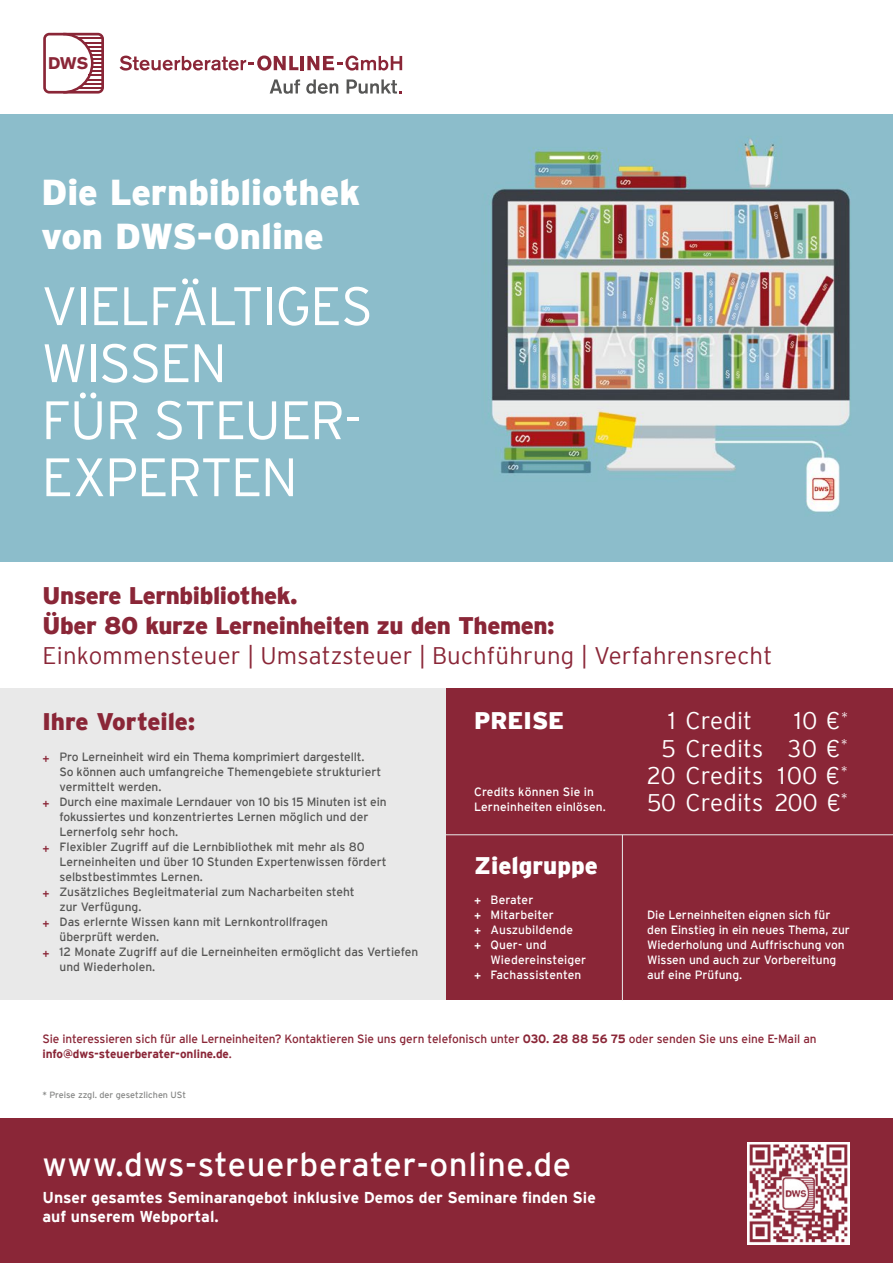
<style>
.page{position:relative;width:893px;height:1263px;background:#fff}
.page>*{position:absolute;margin:0;border:0;box-sizing:border-box;transform-origin:0 0}
.t1{font:300 54px/57px "Interstate";letter-spacing:-.03em;color:#fff}
.t2{font:900 36px/43.2px "Interstate";color:#fff}
.t3{font:33px "Interstate";letter-spacing:.02em;color:#fff}
.t4{font:900 24px/30px "Interstate";letter-spacing:-.015em;color:#8a2637}
.t5{font:300 24px "Interstate";letter-spacing:.01em;color:#8a2637}
.t6{font:300 24px/27px "Interstate";letter-spacing:.01em;color:#fff;text-align:right}
.t7{font:900 24px "Interstate";color:#fff}
.t8{font:700 16.8px "Akzidenz Grotesk BE";color:#8a2637}
.t9{font:700 15.75px/19.5px "Interstate";color:#fff}
.t10{font:12px "Interstate";color:#565655}
.t11{font:12px/15px "Interstate";color:#fff}
.t12{font:12px/15px "Interstate";letter-spacing:-.01em;color:#8a2637}
.t13{font:9px "Interstate";color:#868786}
.s1{color:#8a2637}
.s2{font-weight:700}
</style>
<div class="page">
<div style="left:446px;top:688px;width:447px;height:312px;background:#8a2637"></div>
<img style="left:0;top:115px;width:893px;height:446px">
<div style="left:0;top:1118px;width:893px;height:145px;background:#8a2637"></div>
<svg style="left:120px;top:56px;width:178px;height:15px"></svg>
<hr style="left:300px;top:56px;width:4px;height:14px;background:#8a2637">
<svg style="left:307px;top:56px;width:95px;height:15px"></svg>
<svg style="left:43px;top:33px;width:61px;height:61px"></svg>
<svg style="left:270px;top:79px;width:132px;height:15px"></svg>
<img style="left:748px;top:1142px;width:102px;height:102px">
<div style="left:0;top:688px;width:446px;height:312px;background:#e9e9e9"></div>
<hr style="left:437px;top:834px;width:456px;height:1px;background:#e9e9e9">
<hr style="left:622px;top:835px;width:1px;height:165px;background:#e9e9e9">
<h3 class="t8" style="left:48px;top:54px;width:42px">DWS</h3>
<h2 class="t2" style="left:41px;top:171px;width:320px">Die Lernbibliothek von DWS-Online</h2>
<h1 class="t1" style="left:41px;top:277px;width:333px">VIELFÄLTIGES<br>WISSEN<br>FÜR STEUER-<br>EXPERTEN</h1>
<h3 class="t4" style="left:43px;top:581px;width:514px">Unsere Lernbibliothek.<br>Über 80 kurze Lerneinheiten zu den Themen:</h3>
<h3 class="t5" style="left:43px;top:642px;width:731px">Einkommensteuer | Umsatzsteuer | Buchführung | Verfahrensrecht</h3>
<h3 class="t4" style="left:43px;top:706px;width:154px">Ihre Vorteile:</h3>
<p class="t10" style="left:43px;top:750px;width:323px"><span class="s1">+</span> Pro Lerneinheit wird ein Thema komprimiert dargestellt.</p>
<p class="t10" style="left:60px;top:765px;width:323px">So können auch umfangreiche Themengebiete strukturiert</p>
<p class="t10" style="left:60px;top:780px;width:103px">vermittelt werden.</p>
<p class="t10" style="left:43px;top:795px;width:346px"><span class="s1">+</span> Durch eine maximale Lerndauer von 10 bis 15 Minuten ist ein</p>
<p class="t10" style="left:60px;top:810px;width:310px">fokussiertes und konzentriertes Lernen möglich und der</p>
<p class="t10" style="left:60px;top:825px;width:120px">Lernerfolg sehr hoch.</p>
<p class="t10" style="left:43px;top:840px;width:324px"><span class="s1">+</span> Flexibler Zugriff auf die Lernbibliothek mit mehr als 80</p>
<p class="t10" style="left:60px;top:855px;width:329px">Lerneinheiten und über 10 Stunden Expertenwissen fördert</p>
<p class="t10" style="left:60px;top:870px;width:145px">selbstbestimmtes Lernen.</p>
<p class="t10" style="left:43px;top:885px;width:314px"><span class="s1">+</span> Zusätzliches Begleitmaterial zum Nacharbeiten steht</p>
<p class="t10" style="left:60px;top:900px;width:83px">zur Verfügung.</p>
<p class="t10" style="left:43px;top:915px;width:287px"><span class="s1">+</span> Das erlernte Wissen kann mit Lernkontrollfragen</p>
<p class="t10" style="left:60px;top:930px;width:101px">überprüft werden.</p>
<p class="t10" style="left:43px;top:945px;width:377px"><span class="s1">+</span> 12 Monate Zugriff auf die Lerneinheiten ermöglicht das Vertiefen</p>
<p class="t10" style="left:60px;top:960px;width:97px">und Wiederholen.</p>
<h3 class="t7" style="left:474px;top:707px;width:92px">PREISE</h3>
<p class="t11" style="left:474px;top:785px;width:133px">Credits können Sie in<br>Lerneinheiten einlösen.</p>
<h3 class="t7" style="left:474px;top:851px;width:125px">Zielgruppe</h3>
<p class="t11" style="left:474px;top:892px;width:100px">+ Berater<br>+ Mitarbeiter<br>+ Auszubildende + Quer- und</p>
<p class="t11" style="left:474px;top:952px;width:114px;text-indent:16px">Wiedereinsteiger + Fachassistenten</p>
<h3 class="t6" style="left:647px;top:707px;width:203px">10 €<sup>*<br></sup>5 Credits 30 €<sup>*<br></sup>20 Credits 100 €<sup>*<br></sup>50 Credits 200 €<sup>*</sup></h3>
<h3 class="t6" style="left:668px;top:707px;width:85px">1 Credit</h3>
<p class="t11" style="left:647px;top:907px;width:204px">Die Lerneinheiten eignen sich für den Einstieg in ein neues Thema, zur<br>Wiederholung und Auffrischung von<br>Wissen und auch zur Vorbereitung auf eine Prüfung.</p>
<p class="t12" style="left:43px;top:1031px;width:776px">Sie interessieren sich für alle Lerneinheiten? Kontaktieren Sie uns gern telefonisch unter <span class="s2">030. 28 88 56 75</span> oder senden Sie uns eine E-Mail an <span class="s2">info@dws-steuerberater-online.de</span>.</p>
<p class="t13" style="left:43px;top:1089px;width:145px">* Preise zzgl. der gesetzlichen USt</p>
<h3 class="t3" style="left:43px;top:1145px;width:530px">www.dws-steuerberater-online.de</h3>
<h3 class="t9" style="left:43px;top:1187px;width:555px">Unser gesamtes Seminarangebot inklusive Demos der Seminare finden Sie auf unserem Webportal.</h3>
</div>
